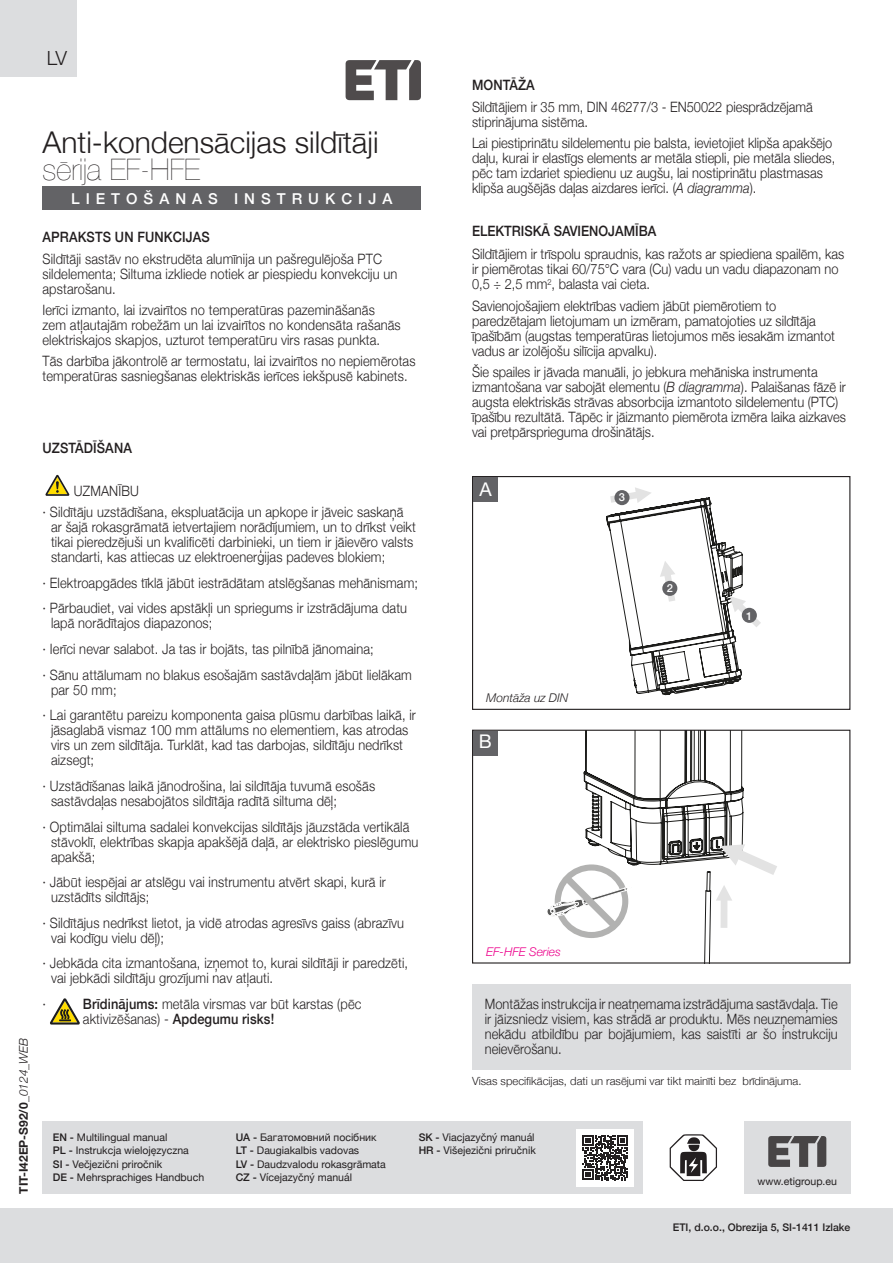
<style>
.page{position:relative;width:893px;height:1263px;background:#fff}
.page>*{position:absolute;margin:0;border:0;box-sizing:border-box;transform-origin:0 0}
.t1{font:300 30px/27px "Helvetica Neue";color:#231f20}
.t2{font:300 19.5px "Helvetica Neue";color:#231f20}
.t3{font:19.05px "Helvetica Neue LT Std";color:#fff}
.t4{font:500 15px "Helvetica Neue";letter-spacing:.4em;color:#fff}
.t5{font:300 14.25px/15px "Helvetica Neue";letter-spacing:.01em;color:#231f20;scale:.9 1}
.t6{font:500 14.25px "Helvetica Neue";letter-spacing:.01em;color:#231f20;scale:.9 1}
.t7{font:700 12px "Helvetica Neue";color:#231f20}
.t8{font:italic 300 12px "Helvetica Neue";color:#231f20}
.t9{font:italic 300 12px "Helvetica Neue";color:#ed028c}
.t10{font:300 11.25px "Helvetica Neue";color:#231f20}
.t11{font:500 11.1px "Helvetica Neue LT Std";color:#fff}
.t12{font:10.5px/13.5px "Helvetica Neue";color:#231f20}
.t13{font:500 10.5px "Helvetica Neue";color:#231f20}
.s1{font-weight:300;font-style:italic}
.s2{font-weight:200}
.s3{font-weight:500}
.s4{font-style:italic}
</style>
<div class="page">
<div style="left:0;top:1209px;width:893px;height:54px;background:#dcdddf"></div>
<div style="left:744px;top:1121px;width:106px;height:73px;background:#dcdddf"></div>
<svg style="left:768px;top:1136px;width:58px;height:31px"></svg>
<div style="left:43px;top:1121px;width:599px;height:73px;background:#dcdddf"></div>
<svg style="left:670px;top:1134px;width:47px;height:47px"></svg>
<div style="left:576px;top:1129px;width:58px;height:57px;background:#fff"></div>
<svg style="left:583px;top:1135px;width:45px;height:45px"></svg>
<div style="left:0;top:0;width:77px;height:77px;background:#dcdddf"></div>
<div style="left:472px;top:984px;width:378px;height:85px;background:#dcdddf"></div>
<div style="left:43px;top:186px;width:378px;height:24px;background:#636366"></div>
<svg style="left:50px;top:998px;width:30px;height:26px"></svg>
<svg style="left:45px;top:475px;width:25px;height:21px"></svg>
<svg style="left:606px;top:487px;width:155px;height:208px"></svg>
<div style="left:472px;top:476px;width:378px;height:234px;border:1px solid #231f20"></div>
<div style="left:473px;top:477px;width:25px;height:25px;background:#636366"></div>
<div style="left:742px;top:608px;width:15px;height:15px;background:#636366;border-radius:50%"></div>
<div style="left:662px;top:581px;width:15px;height:15px;background:#636366;border-radius:50%"></div>
<div style="left:614px;top:490px;width:15px;height:15px;background:#636366;border-radius:50%"></div>
<svg style="left:547px;top:732px;width:230px;height:229px"></svg>
<div style="left:472px;top:730px;width:378px;height:233px;border:1px solid #231f20"></div>
<div style="left:473px;top:731px;width:25px;height:25px;background:#636366"></div>
<svg style="left:346px;top:60px;width:75px;height:40px"></svg>
<p class="t7" style="left:14px;top:1194px;width:157px;rotate:-90deg">TIT-I42EP-S92/0<span class="s1">_0124_WEB</span></p>
<p class="t2" style="left:47px;top:42px;width:22px">LV</p>
<p class="t1" style="left:43px;top:127px;width:338px">Anti-kondensācijas sildītāji <span class="s2">sērija EF-HFE</span></p>
<p class="t4" style="left:71px;top:186px;width:323px">LIETOŠANAS INSTRUKCIJA</p>
<p class="t6" style="left:43px;top:226px;width:188px">APRAKSTS UN FUNKCIJAS</p>
<p class="t5" style="left:43px;top:250px;width:396px">Sildītāji sastāv no ekstrudēta alumīnija un pašregulējoša PTC sildelementa; Siltuma izkliede notiek ar piespiedu konvekciju un apstarošanu.</p>
<p class="t5" style="left:43px;top:301px;width:400px">Ierīci izmanto, lai izvairītos no temperatūras pazemināšanās zem atļautajām robežām un lai izvairītos no kondensāta rašanās elektriskajos skapjos, uzturot temperatūru virs rasas punkta.</p>
<p class="t5" style="left:43px;top:353px;width:416px">Tās darbība jākontrolē ar termostatu, lai izvairītos no nepiemērotas temperatūras sasniegšanas elektriskās ierīces iekšpusē kabinets.</p>
<p class="t6" style="left:43px;top:436px;width:101px">UZSTĀDĪŠANA</p>
<p class="t5" style="left:74px;top:482px;width:74px">UZMANĪBU</p>
<p class="t5" style="left:51px;top:503px;width:407px;text-indent:-9px">· Sildītāju uzstādīšana, ekspluatācija un apkope ir jāveic saskaņā ar šajā rokasgrāmatā ietvertajiem norādījumiem, un to drīkst veikt tikai pieredzējuši un kvalificēti darbinieki, un tiem ir jāievēro valsts standarti, kas attiecas uz elektroenerģijas padeves blokiem;</p>
<p class="t5" style="left:43px;top:574px;width:419px">· Elektroapgādes tīklā jābūt iestrādātam atslēgšanas mehānismam;</p>
<p class="t5" style="left:51px;top:600px;width:397px;text-indent:-9px">· Pārbaudiet, vai vides apstākļi un spriegums ir izstrādājuma datu lapā norādītajos diapazonos;</p>
<p class="t5" style="left:43px;top:640px;width:369px">· Ierīci nevar salabot. Ja tas ir bojāts, tas pilnībā jānomaina;</p>
<p class="t5" style="left:51px;top:666px;width:402px;text-indent:-9px">· Sānu attālumam no blakus esošajām sastāvdaļām jābūt lielākam par 50 mm;</p>
<p class="t5" style="left:51px;top:707px;width:407px;text-indent:-9px">· Lai garantētu pareizu komponenta gaisa plūsmu darbības laikā, ir jāsaglabā vismaz 100 mm attālums no elementiem, kas atrodas virs un zem sildītāja. Turklāt, kad tas darbojas, sildītāju nedrīkst aizsegt;</p>
<p class="t5" style="left:51px;top:777px;width:362px;text-indent:-9px">· Uzstādīšanas laikā jānodrošina, lai sildītāja tuvumā esošās sastāvdaļas nesabojātos sildītāja radītā siltuma dēļ;</p>
<p class="t5" style="left:51px;top:818px;width:410px;text-indent:-9px">· Optimālai siltuma sadalei konvekcijas sildītājs jāuzstāda vertikālā stāvoklī, elektrības skapja apakšējā daļā, ar elektrisko pieslēgumu apakšā;</p>
<p class="t5" style="left:51px;top:873px;width:374px;text-indent:-9px">· Jābūt iespējai ar atslēgu vai instrumentu atvērt skapi, kurā ir uzstādīts sildītājs;</p>
<p class="t5" style="left:51px;top:914px;width:394px;text-indent:-9px">· Sildītājus nedrīkst lietot, ja vidē atrodas agresīvs gaiss (abrazīvu vai kodīgu vielu dēļ);</p>
<p class="t5" style="left:51px;top:955px;width:398px;text-indent:-9px">· Jebkāda cita izmantošana, izņemot to, kurai sildītāji ir paredzēti, vai jebkādi sildītāju grozījumi nav atļauti.</p>
<p class="t5" style="left:43px;top:995px;width:5px">·</p>
<p class="t5" style="left:83px;top:995px;width:311px"><span class="s3">Brīdinājums:</span> metāla virsmas var būt karstas (pēc aktivizēšanas) - <span class="s3">Apdegumu risks!</span></p>
<p class="t6" style="left:472px;top:74px;width:71px">MONTĀŽA</p>
<p class="t5" style="left:472px;top:98px;width:380px">Sildītājiem ir 35 mm, DIN 46277/3 - EN50022 piesprādzējamā stiprinājuma sistēma.</p>
<p class="t5" style="left:472px;top:135px;width:405px">Lai piestiprinātu sildelementu pie balsta, ievietojiet klipša apakšējo daļu, kurai ir elastīgs elements ar metāla stiepli, pie metāla sliedes, pēc tam izdariet spiedienu uz augšu, lai nostiprinātu plastmasas klipša augšējās daļas aizdares ierīci. (<span class="s4">A diagramma</span>).</p>
<p class="t6" style="left:472px;top:219px;width:206px">ELEKTRISKĀ SAVIENOJAMĪBA</p>
<p class="t5" style="left:472px;top:246px;width:415px">Sildītājiem ir trīspolu spraudnis, kas ražots ar spiediena spailēm, kas ir piemērotas tikai 60/75°C vara (Cu) vadu un vadu diapazonam no<br>0,5 ÷ 2,5 mm<sup>2</sup>, balasta vai cieta.</p>
<p class="t5" style="left:472px;top:297px;width:405px">Savienojošajiem elektrības vadiem jābūt piemērotiem to paredzētajam lietojumam un izmēram, pamatojoties uz sildītāja īpašībām (augstas temperatūras lietojumos mēs iesakām izmantot vadus ar izolējošu silīcija apvalku).</p>
<p class="t5" style="left:472px;top:364px;width:417px">Šie spailes ir jāvada manuāli, jo jebkura mehāniska instrumenta izmantošana var sabojāt elementu (<span class="s4">B diagramma</span>). Palaišanas fāzē ir augsta elektriskās strāvas absorbcija izmantoto sildelementu (PTC) īpašību rezultātā. Tāpēc ir jāizmanto piemērota izmēra laika aizkaves vai pretpārsprieguma drošinātājs.</p>
<p class="t3" style="left:479px;top:478px;width:14px">A</p>
<p class="t8" style="left:486px;top:688px;width:84px">Montāža uz DIN</p>
<p class="t3" style="left:479px;top:730px;width:14px">B</p>
<p class="t11" style="left:619px;top:491px;width:8px">3</p>
<p class="t11" style="left:667px;top:582px;width:8px">2</p>
<p class="t11" style="left:746px;top:609px;width:8px">1</p>
<p class="t9" style="left:486px;top:942px;width:76px">EF-HFE Series</p>
<p class="t5" style="left:485px;top:995px;width:394px;text-align:justify">Montāžas instrukcija ir neatņemama izstrādājuma sastāvdaļa. Tie ir jāizsniedz visiem, kas strādā ar produktu. Mēs neuzņemamies nekādu atbildību par bojājumiem, kas saistīti ar šo instrukciju neievērošanu.</p>
<p class="t10" style="left:472px;top:1072px;width:331px">Visas specifikācijas, dati un rasējumi var tikt mainīti bez brīdinājuma.</p>
<p class="t12" style="left:53px;top:1131px;width:153px"><span class="s3">EN -</span> Multilingual manual<br><span class="s3">PL -</span> Instrukcja wielojęzyczna<br><span class="s3">SI -</span> Večjezični priročnik<br><span class="s3">DE -</span> Mehrsprachiges Handbuch</p>
<p class="t12" style="left:236px;top:1131px;width:152px"><span class="s3">UA -</span> Багатомовний посібник<br><span class="s3">LT -</span> Daugiakalbis vadovas<br><span class="s3">LV -</span> Daudzvalodu rokasgrāmata<br><span class="s3">CZ -</span> Vícejazyčný manuál</p>
<p class="t12" style="left:419px;top:1131px;width:119px"><span class="s3">SK -</span> Viacjazyčný manuál<br><span class="s3">HR -</span> Višejezični priručnik</p>
<p class="t12" style="left:758px;top:1175px;width:81px">www.etigroup.eu</p>
<p class="t13" style="left:673px;top:1218px;width:179px">ETI, d.o.o., Obrezija 5, SI-1411 Izlake</p>
</div>
